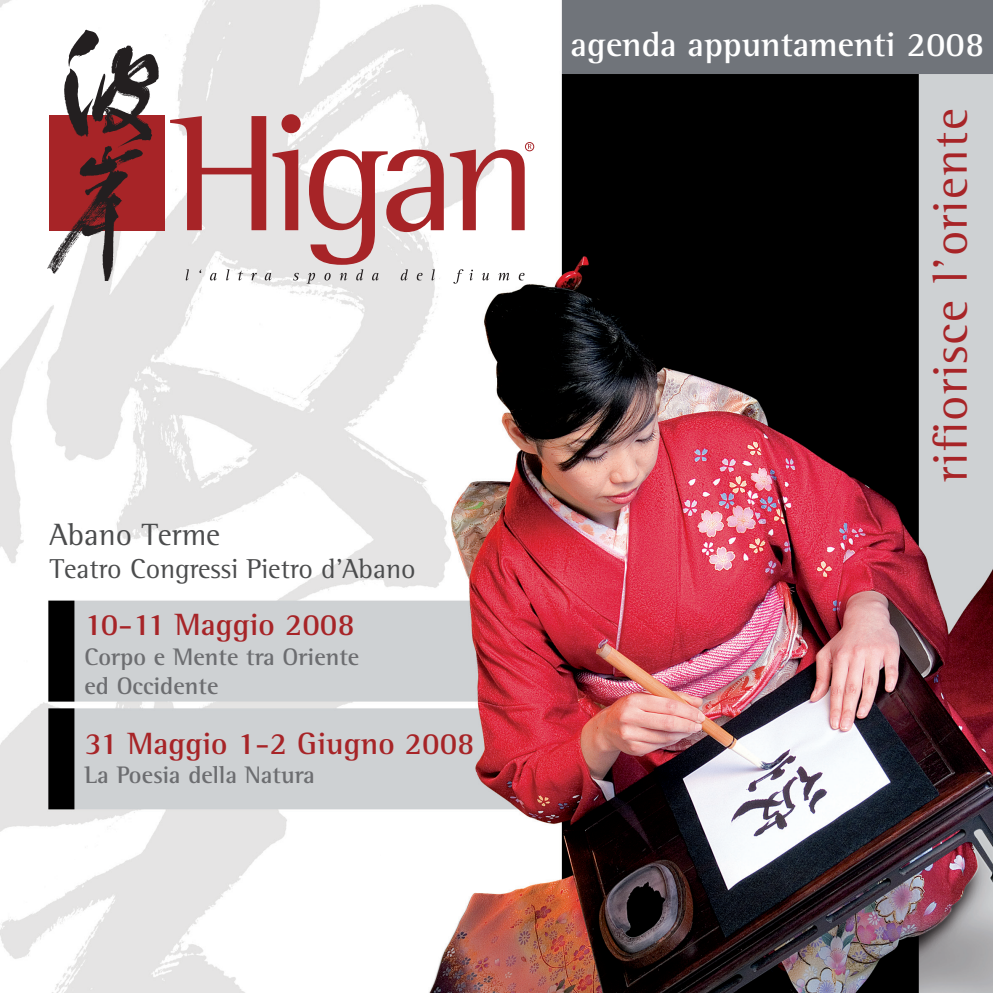
<style>
.page{position:relative;width:993px;height:993px;background:#fff}
.page>*{position:absolute;margin:0;border:0;box-sizing:border-box;transform-origin:0 0}
.t1{font:49px "Rotis Semi Serif";letter-spacing:.03em;color:#a72427}
.t2{font:700 35px "Rotis Semi Serif";color:#fff}
.t3{font:700 31.5px "Rotis Semi Serif";color:#a72427}
.t4{font:31.5px "Rotis Semi Serif";color:#4b4c4d}
.t5{font:28px "Rotis Semi Serif";color:#4b4c4d}
.t6{font:700 24.5px "Rotis Semi Serif";color:#6c6d70}
</style>
<div class="page">
<img style="left:0;top:0;width:992px;height:992px">
<svg style="left:182px;top:116px;width:84px;height:114px;background:#ce9d9e"></svg>
<svg style="left:272px;top:114px;width:28px;height:116px;background:#cb9293"></svg>
<svg style="left:186px;top:269px;width:3px;height:11px"></svg>
<svg style="left:210px;top:273px;width:7px;height:7px"></svg>
<svg style="left:226px;top:269px;width:3px;height:11px"></svg>
<svg style="left:238px;top:270px;width:5px;height:10px"></svg>
<svg style="left:251px;top:273px;width:6px;height:7px"></svg>
<svg style="left:265px;top:273px;width:6px;height:7px"></svg>
<svg style="left:293px;top:273px;width:6px;height:7px"></svg>
<svg style="left:306px;top:149px;width:137px;height:134px"></svg>
<svg style="left:453px;top:269px;width:10px;height:14px"></svg>
<svg style="left:469px;top:269px;width:4px;height:11px"></svg>
<svg style="left:481px;top:273px;width:8px;height:7px"></svg>
<svg style="left:498px;top:273px;width:11px;height:7px"></svg>
<svg style="left:518px;top:273px;width:6px;height:7px"></svg>
<svg style="left:450px;top:144px;width:81px;height:86px"></svg>
<div style="left:525px;top:142px;width:9px;height:9px;border:1px solid #a72427;border-radius:50%"></div>
<img style="left:32px;top:26px;width:150px;height:260px">
<p class="t4" style="left:50px;top:515px;width:172px">Abano Terme</p>
<p class="t5" style="left:50px;top:552px;width:367px">Teatro Congressi Pietro d’Abano</p>
<p class="t3" style="left:84px;top:605px;width:272px">10-11 Maggio 2008</p>
<p class="t6" style="left:84px;top:641px;width:276px">Corpo e Mente tra Oriente</p>
<p class="t6" style="left:84px;top:671px;width:135px">ed Occidente</p>
<p class="t3" style="left:84px;top:724px;width:392px">31 Maggio 1-2 Giugno 2008</p>
<p class="t6" style="left:84px;top:760px;width:232px">La Poesia della Natura</p>
<p class="t2" style="left:570px;top:24px;width:415px">agenda appuntamenti 2008</p>
<p class="t1" style="left:921px;top:481px;width:374px;rotate:-90deg">rifiorisce l’oriente</p>
</div>
